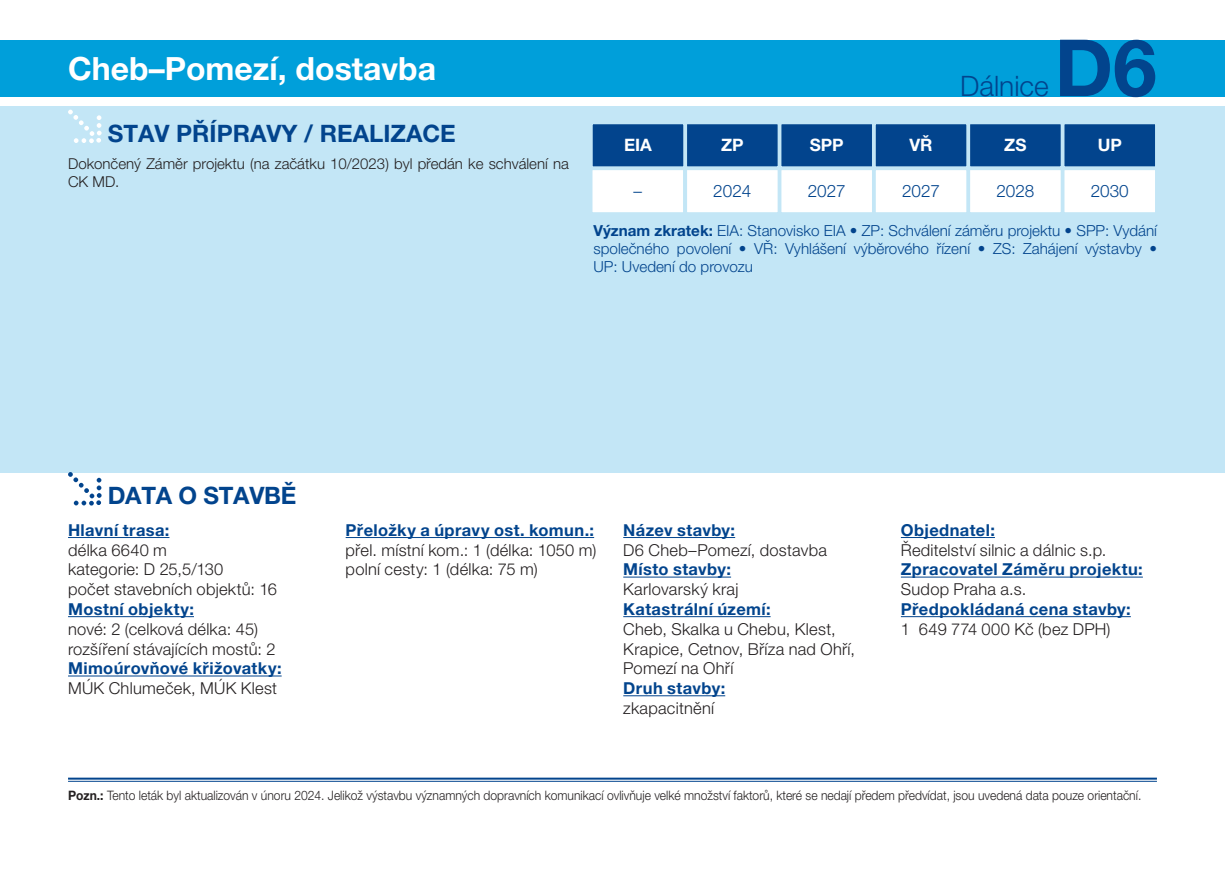
<style>
.page{position:relative;width:1225px;height:874px;background:#fff}
.page>*{position:absolute;margin:0;border:0;box-sizing:border-box;transform-origin:0 0}
.t1{font:700 78.8px "Helvetica Neue LT Pro";color:#02448d}
.t2{font:700 32px "Helvetica Neue LT Pro";color:#fff}
.t3{font:300 28.2px "Helvetica Neue LT Pro";color:#02448d}
.t4{font:700 24px "Helvetica Neue LT Pro";color:#02448d}
.t5{font:300 17.2px "Helvetica Neue LT Pro";color:#02448d}
.t6{font:700 17.2px "Helvetica Neue LT Pro";color:#fff}
.t7{font:300 16.4px/19.8px "Helvetica Neue LT Pro";letter-spacing:.015em;color:#231f20}
.t8{font:700 16.4px "Helvetica Neue LT Pro";letter-spacing:.025em;color:#02448d}
.t9{font:300 15.2px/18.2px "Helvetica Neue LT Pro";color:#02448d;text-align:justify}
.t10{font:300 15px/18px "Helvetica Neue LT Pro";color:#231f20}
.t11{font:300 13px "Helvetica Neue LT Pro";color:#231f20;scale:.93 1}
.s1{font-weight:700}
</style>
<div class="page">
<div style="left:0;top:106px;width:1225px;height:366px;background:#c3e6f6"></div>
<svg style="left:68px;top:110px;width:34px;height:33px"></svg>
<hr style="left:68px;top:777px;width:1089px;height:2px;background:#02448d">
<hr style="left:68px;top:780px;width:1089px;height:1px;background:#02448d">
<hr style="left:68px;top:537px;width:101px;height:1px;background:#02448d">
<hr style="left:68px;top:616px;width:126px;height:1px;background:#02448d">
<hr style="left:68px;top:675px;width:214px;height:1px;background:#02448d">
<hr style="left:346px;top:537px;width:248px;height:1px;background:#02448d">
<hr style="left:623px;top:537px;width:112px;height:1px;background:#02448d">
<hr style="left:623px;top:576px;width:108px;height:1px;background:#02448d">
<hr style="left:623px;top:616px;width:147px;height:1px;background:#02448d">
<hr style="left:623px;top:695px;width:102px;height:1px;background:#02448d">
<hr style="left:901px;top:537px;width:94px;height:1px;background:#02448d">
<hr style="left:901px;top:576px;width:241px;height:1px;background:#02448d">
<hr style="left:901px;top:616px;width:229px;height:1px;background:#02448d">
<div style="left:0;top:40px;width:1225px;height:56px;background:#009fda"></div>
<svg style="left:68px;top:472px;width:34px;height:33px"></svg>
<div style="left:1063px;top:123px;width:93px;height:44px;background:#02448d"></div>
<div style="left:1062px;top:122px;width:95px;height:46px;border:2px solid #c3e6f6"></div>
<div style="left:875px;top:123px;width:92px;height:44px;background:#02448d"></div>
<div style="left:874px;top:122px;width:94px;height:46px;border:2px solid #c3e6f6"></div>
<div style="left:969px;top:123px;width:92px;height:44px;background:#02448d"></div>
<div style="left:968px;top:122px;width:94px;height:46px;border:2px solid #c3e6f6"></div>
<div style="left:780px;top:123px;width:93px;height:44px;background:#02448d"></div>
<div style="left:779px;top:122px;width:95px;height:46px;border:2px solid #c3e6f6"></div>
<div style="left:686px;top:123px;width:92px;height:44px;background:#02448d"></div>
<div style="left:685px;top:122px;width:94px;height:46px;border:2px solid #c3e6f6"></div>
<div style="left:592px;top:123px;width:92px;height:44px;background:#02448d"></div>
<div style="left:591px;top:122px;width:94px;height:46px;border:2px solid #c3e6f6"></div>
<div style="left:1063px;top:169px;width:93px;height:44px;background:#fff"></div>
<div style="left:1062px;top:168px;width:95px;height:46px;border:2px solid #c3e6f6"></div>
<div style="left:875px;top:169px;width:92px;height:44px;background:#fff"></div>
<div style="left:874px;top:168px;width:94px;height:46px;border:2px solid #c3e6f6"></div>
<div style="left:969px;top:169px;width:92px;height:44px;background:#fff"></div>
<div style="left:968px;top:168px;width:94px;height:46px;border:2px solid #c3e6f6"></div>
<div style="left:780px;top:169px;width:93px;height:44px;background:#fff"></div>
<div style="left:779px;top:168px;width:95px;height:46px;border:2px solid #c3e6f6"></div>
<div style="left:686px;top:169px;width:92px;height:44px;background:#fff"></div>
<div style="left:685px;top:168px;width:94px;height:46px;border:2px solid #c3e6f6"></div>
<div style="left:591px;top:169px;width:93px;height:44px;background:#fff"></div>
<div style="left:590px;top:168px;width:95px;height:46px;border:2px solid #c3e6f6"></div>
<p class="t2" style="left:68px;top:48px;width:370px">Cheb–Pomezí, dostavba</p>
<p class="t4" style="left:108px;top:119px;width:350px">STAV PŘÍPRAVY / REALIZACE</p>
<p class="t10" style="left:68px;top:154px;width:502px">Dokončený Záměr projektu (na začátku 10/2023) byl předán ke schválení na<br>CK MD.</p>
<p class="t3" style="left:960px;top:69px;width:90px">Dálnice</p>
<p class="t1" style="left:1054px;top:19px;width:104px">D6</p>
<p class="t6" style="left:624px;top:134px;width:29px">EIA</p>
<p class="t6" style="left:721px;top:134px;width:24px">ZP</p>
<p class="t6" style="left:809px;top:134px;width:35px">SPP</p>
<p class="t6" style="left:909px;top:134px;width:25px">VŘ</p>
<p class="t6" style="left:1004px;top:134px;width:24px">ZS</p>
<p class="t6" style="left:1097px;top:134px;width:26px">UP</p>
<p class="t5" style="left:633px;top:180px;width:10px">–</p>
<p class="t5" style="left:713px;top:180px;width:40px">2024</p>
<p class="t5" style="left:807px;top:180px;width:40px">2027</p>
<p class="t5" style="left:902px;top:180px;width:40px">2027</p>
<p class="t5" style="left:996px;top:180px;width:40px">2028</p>
<p class="t5" style="left:1090px;top:180px;width:40px">2030</p>
<p class="t9" style="left:593px;top:221px;width:565px"><span class="s1">Význam zkratek:</span> EIA: Stanovisko EIA • ZP: Schválení záměru projektu • SPP: Vydání společného povolení • VŘ: Vyhlášení výběrového řízení • ZS: Zahájení výstavby • UP: Uvedení do provozu</p>
<p class="t4" style="left:108px;top:480px;width:190px">DATA O STAVBĚ</p>
<p class="t8" style="left:68px;top:519px;width:103px">Hlavní trasa:</p>
<p class="t7" style="left:68px;top:539px;width:100px">délka 6640 m</p>
<p class="t7" style="left:68px;top:559px;width:157px">kategorie: D 25,5/130</p>
<p class="t7" style="left:68px;top:579px;width:210px">počet stavebních objektů: 16</p>
<p class="t8" style="left:68px;top:598px;width:127px">Mostní objekty:</p>
<p class="t7" style="left:68px;top:618px;width:192px">nové: 2 (celková délka: 45)</p>
<p class="t7" style="left:68px;top:638px;width:209px">rozšíření stávajících mostů: 2</p>
<p class="t8" style="left:68px;top:658px;width:215px">Mimoúrovňové křižovatky:</p>
<p class="t7" style="left:68px;top:677px;width:211px">MÚK Chlumeček, MÚK Klest</p>
<p class="t8" style="left:346px;top:519px;width:250px">Přeložky a úpravy ost. komun.:</p>
<p class="t7" style="left:346px;top:539px;width:252px">přel. místní kom.: 1 (délka: 1050 m)</p>
<p class="t7" style="left:346px;top:559px;width:194px">polní cesty: 1 (délka: 75 m)</p>
<p class="t8" style="left:623px;top:519px;width:113px">Název stavby:</p>
<p class="t7" style="left:623px;top:539px;width:205px">D6 Cheb–Pomezí, dostavba</p>
<p class="t8" style="left:623px;top:559px;width:109px">Místo stavby:</p>
<p class="t7" style="left:623px;top:579px;width:117px">Karlovarský kraj</p>
<p class="t8" style="left:623px;top:598px;width:149px">Katastrální území:</p>
<p class="t7" style="left:623px;top:618px;width:233px">Cheb, Skalka u Chebu, Klest,<br>Krapice, Cetnov, Bříza nad Ohří,<br>Pomezí na Ohří</p>
<p class="t8" style="left:623px;top:677px;width:103px">Druh stavby:</p>
<p class="t7" style="left:623px;top:697px;width:92px">zkapacitnění</p>
<p class="t8" style="left:901px;top:519px;width:96px">Objednatel:</p>
<p class="t7" style="left:901px;top:539px;width:207px">Ředitelství silnic a dálnic s.p.</p>
<p class="t8" style="left:901px;top:559px;width:243px">Zpracovatel Záměru projektu:</p>
<p class="t7" style="left:901px;top:579px;width:127px">Sudop Praha a.s.</p>
<p class="t8" style="left:901px;top:598px;width:231px">Předpokládaná cena stavby:</p>
<p class="t7" style="left:901px;top:618px;width:211px">1 649 774 000 Kč (bez DPH)</p>
<p class="t11" style="left:68px;top:786px;width:1155px"><span class="s1">Pozn.:</span> Tento leták byl aktualizován v únoru 2024. Jelikož výstavbu významných dopravních komunikací ovlivňuje velké množství faktorů, které se nedají předem předvídat, jsou uvedená data pouze orientační.</p>
</div>
